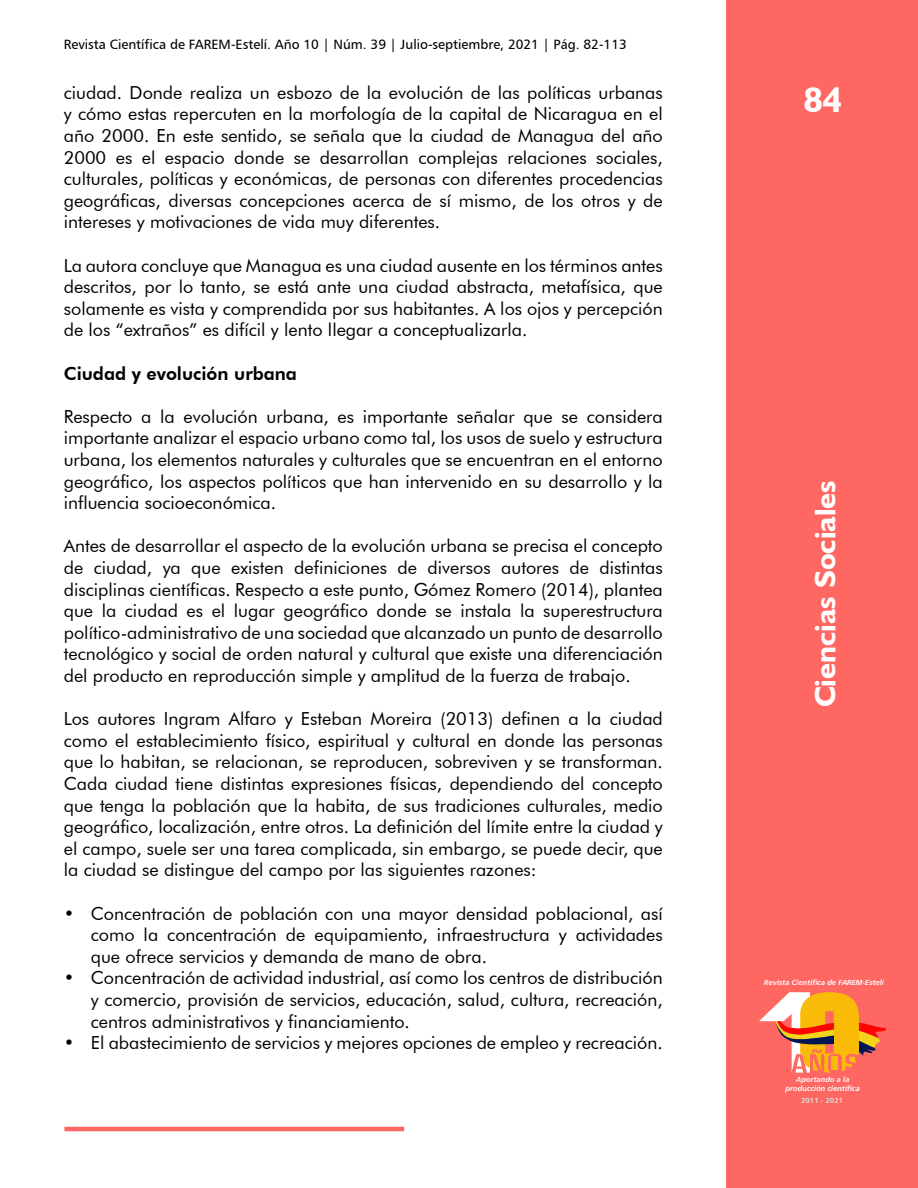
<style>
.page{position:relative;width:918px;height:1188px;background:#fff}
.page>*{position:absolute;margin:0;border:0;box-sizing:border-box;transform-origin:0 0}
.t1{font:700 36px "Humanist 521 BT";color:#fff}
.t2{font:700 30px "Humanist 521 BT";color:#fff}
.t3{font:18px/21.6px "Futura BT";color:#000;text-align:justify}
.t4{font:800 18px "Futura BT";color:#000}
.t5{font:13.5px "Humanist 777 BT Roman B";color:#000}
.t6{font:7.35px/8.9px "Humanist 777 BT Bold Italic B";color:#fff;text-align:center}
.t7{font:7.35px "Humanist 777 BT Bold B";color:#dedede}
</style>
<div class="page">
<div style="left:727px;top:0;width:191px;height:1188px;background:#ff6762"></div>
<hr style="left:64px;top:1127px;width:340px;height:4px;background:#ff6762">
<svg style="left:759px;top:992px;width:128px;height:81px"></svg>
<div style="left:834px;top:1015px;width:24px;height:36px;background:#faba08"></div>
<p class="t5" style="left:64px;top:36px;width:565px">Revista Científica de FAREM-Estelí. Año 10 | Núm. 39 | Julio-septiembre, 2021 | Pág. 82-113</p>
<p class="t3" style="left:64px;top:81px;width:601px">ciudad. Donde realiza un esbozo de la evolución de las políticas urbanas y cómo estas repercuten en la morfología de la capital de Nicaragua en el año 2000. En este sentido, se señala que la ciudad de Managua del año 2000 es el espacio donde se desarrollan complejas relaciones sociales, culturales, políticas y económicas, de personas con diferentes procedencias geográficas, diversas concepciones acerca de sí mismo, de los otros y de intereses y motivaciones de vida muy diferentes.</p>
<p class="t3" style="left:64px;top:254px;width:601px">La autora concluye que Managua es una ciudad ausente en los términos antes descritos, por lo tanto, se está ante una ciudad abstracta, metafísica, que solamente es vista y comprendida por sus habitantes. A los ojos y percepción de los “extraños” es difícil y lento llegar a conceptualizarla.</p>
<p class="t4" style="left:64px;top:362px;width:235px">Ciudad y evolución urbana</p>
<p class="t3" style="left:64px;top:405px;width:601px">Respecto a la evolución urbana, es importante señalar que se considera importante analizar el espacio urbano como tal, los usos de suelo y estructura urbana, los elementos naturales y culturales que se encuentran en el entorno geográfico, los aspectos políticos que han intervenido en su desarrollo y la influencia socioeconómica.</p>
<p class="t3" style="left:64px;top:535px;width:601px">Antes de desarrollar el aspecto de la evolución urbana se precisa el concepto de ciudad, ya que existen definiciones de diversos autores de distintas disciplinas científicas. Respecto a este punto, Gómez Romero (2014), plantea que la ciudad es el lugar geográfico donde se instala la superestructura político-administrativo de una sociedad que alcanzado un punto de desarrollo tecnológico y social de orden natural y cultural que existe una diferenciación del producto en reproducción simple y amplitud de la fuerza de trabajo.</p>
<p class="t3" style="left:64px;top:708px;width:601px">Los autores Ingram Alfaro y Esteban Moreira (2013) definen a la ciudad como el establecimiento físico, espiritual y cultural en donde las personas que lo habitan, se relacionan, se reproducen, sobreviven y se transforman.<br>Cada ciudad tiene distintas expresiones físicas, dependiendo del concepto que tenga la población que la habita, de sus tradiciones culturales, medio geográfico, localización, entre otros. La definición del límite entre la ciudad y el campo, suele ser una tarea complicada, sin embargo, se puede decir, que la ciudad se distingue del campo por las siguientes razones:</p>
<p class="t3" style="left:91px;top:902px;width:574px;text-indent:-27px">• Concentración de población con una mayor densidad poblacional, así como la concentración de equipamiento, infraestructura y actividades que ofrece servicios y demanda de mano de obra.</p>
<p class="t3" style="left:91px;top:967px;width:574px;text-indent:-27px">• Concentración de actividad industrial, así como los centros de distribución y comercio, provisión de servicios, educación, salud, cultura, recreación, centros administrativos y financiamiento.</p>
<p class="t3" style="left:64px;top:1032px;width:601px">• El abastecimiento de servicios y mejores opciones de empleo y recreación.</p>
<h1 class="t1" style="left:803px;top:78px;width:41px">84</h1>
<h2 class="t2" style="left:807px;top:707px;width:228px;rotate:-90deg">Ciencias Sociales</h2>
<p class="t6" style="left:764px;top:978px;width:121px">Revista Científica de FAREM-Estelí</p>
<p class="t6" style="left:786px;top:1075px;width:76px">Aportando a la producción científica</p>
<p class="t7" style="left:801px;top:1096px;width:43px">2011 - 2021</p>
</div>
